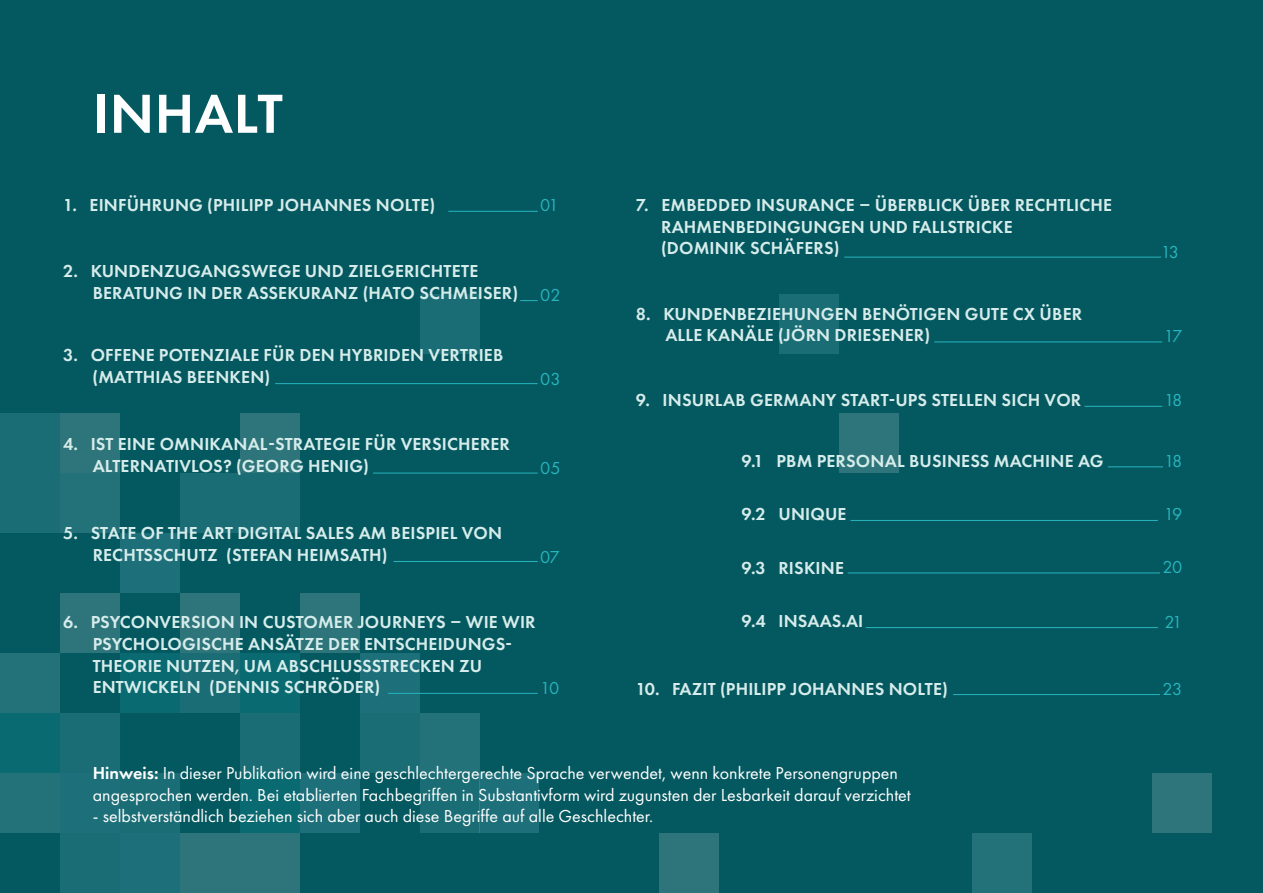
<style>
.page{position:relative;width:1263px;height:893px;background:#04585f}
.page>*{position:absolute;margin:0;border:0;box-sizing:border-box;transform-origin:0 0}
.t1{font:600 57px "Futura PT";letter-spacing:.01em;color:#fff}
.t2{font:600 18px/21.6px "Futura PT";letter-spacing:.01em;color:#d6eceb}
.t3{font:18px/21.6px "Futura PT";color:#fff}
.t4{font:18px "Futura PT";letter-spacing:-.08em;color:#27b5bf}
.s1{font-weight:600}
</style>
<div class="page">
<div style="left:972px;top:833px;width:60px;height:60px;background:#237179"></div>
<div style="left:779px;top:294px;width:60px;height:60px;background:#1a6d75"></div>
<div style="left:839px;top:413px;width:60px;height:60px;background:#2d757a"></div>
<div style="left:659px;top:833px;width:60px;height:60px;background:#2d757a"></div>
<div style="left:240px;top:413px;width:60px;height:60px;background:#2d757a"></div>
<div style="left:1152px;top:773px;width:60px;height:60px;background:#2d757a"></div>
<div style="left:0;top:773px;width:60px;height:60px;background:#237179"></div>
<div style="left:0;top:653px;width:60px;height:60px;background:#237179"></div>
<div style="left:120px;top:773px;width:60px;height:60px;background:#1a6d75"></div>
<div style="left:479px;top:773px;width:60px;height:60px;background:#1d6f79"></div>
<div style="left:420px;top:294px;width:59px;height:60px;background:#1a6d75"></div>
<div style="left:420px;top:773px;width:59px;height:60px;background:#1a6d75"></div>
<div style="left:420px;top:713px;width:59px;height:60px;background:#237179"></div>
<div style="left:360px;top:653px;width:60px;height:60px;background:#1d6f79"></div>
<div style="left:300px;top:773px;width:60px;height:60px;background:#1d6f79"></div>
<div style="left:60px;top:773px;width:60px;height:60px;background:#1d6f79"></div>
<div style="left:300px;top:593px;width:60px;height:60px;background:#2d757a"></div>
<div style="left:180px;top:593px;width:60px;height:60px;background:#2d757a"></div>
<div style="left:60px;top:593px;width:60px;height:60px;background:#2d757a"></div>
<div style="left:60px;top:413px;width:60px;height:60px;background:#2d757a"></div>
<div style="left:240px;top:473px;width:60px;height:60px;background:#1a6d75"></div>
<div style="left:60px;top:833px;width:60px;height:60px;background:#1a6d75"></div>
<div style="left:240px;top:773px;width:60px;height:60px;background:#0a6a71"></div>
<div style="left:240px;top:713px;width:60px;height:60px;background:#1a6d75"></div>
<div style="left:360px;top:713px;width:60px;height:60px;background:#1a6d75"></div>
<div style="left:60px;top:713px;width:60px;height:60px;background:#1a6d75"></div>
<div style="left:240px;top:653px;width:60px;height:60px;background:#0a6a71"></div>
<div style="left:0;top:713px;width:60px;height:60px;background:#0a6a71"></div>
<div style="left:120px;top:653px;width:60px;height:60px;background:#0a6a71"></div>
<div style="left:60px;top:473px;width:60px;height:60px;background:#237179"></div>
<div style="left:180px;top:833px;width:60px;height:60px;background:#2d757a"></div>
<div style="left:240px;top:833px;width:60px;height:60px;background:#2d757a"></div>
<div style="left:180px;top:653px;width:60px;height:60px;background:#1a6d75"></div>
<div style="left:120px;top:533px;width:60px;height:60px;background:#1d6f79"></div>
<div style="left:120px;top:833px;width:60px;height:60px;background:#1d6f79"></div>
<div style="left:180px;top:473px;width:60px;height:60px;background:#1a6d75"></div>
<div style="left:0;top:473px;width:60px;height:60px;background:#1a6d75"></div>
<div style="left:0;top:413px;width:60px;height:60px;background:#1a6d75"></div>
<hr style="left:448px;top:211px;width:90px;height:1px;background:#27b5bf">
<svg style="left:520px;top:300px;width:18px;height:1px"></svg>
<hr style="left:275px;top:383px;width:263px;height:1px;background:#27b5bf">
<hr style="left:373px;top:473px;width:165px;height:1px;background:#27b5bf">
<hr style="left:393px;top:561px;width:145px;height:1px;background:#27b5bf">
<hr style="left:388px;top:693px;width:150px;height:1px;background:#27b5bf">
<hr style="left:844px;top:257px;width:317px;height:1px;background:#27b5bf">
<hr style="left:934px;top:342px;width:228px;height:1px;background:#27b5bf">
<hr style="left:1084px;top:406px;width:78px;height:1px;background:#27b5bf">
<hr style="left:1108px;top:466px;width:55px;height:1px;background:#27b5bf">
<hr style="left:850px;top:520px;width:308px;height:1px;background:#27b5bf">
<hr style="left:848px;top:573px;width:312px;height:1px;background:#27b5bf">
<hr style="left:866px;top:627px;width:292px;height:1px;background:#27b5bf">
<hr style="left:953px;top:694px;width:207px;height:1px;background:#27b5bf">
<h1 class="t1" style="left:93px;top:78px;width:191px">INHALT</h1>
<p class="t2" style="left:63px;top:194px;width:373px">1. EINFÜHRUNG (PHILIPP JOHANNES NOLTE)</p>
<p class="t2" style="left:93px;top:260px;width:427px;text-indent:-29px">2. KUNDENZUGANGSWEGE UND ZIELGERICHTETE<br>BERATUNG IN DER ASSEKURANZ (HATO SCHMEISER)</p>
<p class="t2" style="left:93px;top:344px;width:412px;text-indent:-29px">3. OFFENE POTENZIALE FÜR DEN HYBRIDEN VERTRIEB (MATTHIAS BEENKEN)</p>
<p class="t2" style="left:93px;top:433px;width:419px;text-indent:-29px">4. IST EINE OMNIKANAL-STRATEGIE FÜR VERSICHERER<br>ALTERNATIVLOS? (GEORG HENIG)</p>
<p class="t2" style="left:93px;top:522px;width:411px;text-indent:-29px">5. STATE OF THE ART DIGITAL SALES AM BEISPIEL VON<br>RECHTSSCHUTZ (STEFAN HEIMSATH)</p>
<p class="t4" style="left:540px;top:195px;width:20px">01</p>
<p class="t4" style="left:540px;top:284px;width:22px">02</p>
<p class="t4" style="left:540px;top:368px;width:22px">03</p>
<p class="t4" style="left:540px;top:457px;width:22px">05</p>
<p class="t4" style="left:540px;top:546px;width:21px">07</p>
<p class="t2" style="left:93px;top:611px;width:444px;text-indent:-29px">6. PSYCONVERSION IN CUSTOMER JOURNEYS – WIE WIR PSYCHOLOGISCHE ANSÄTZE DER ENTSCHEIDUNGS-THEORIE NUTZEN, UM ABSCHLUSSSTRECKEN ZU ENTWICKELN (DENNIS SCHRÖDER)</p>
<p class="t4" style="left:540px;top:677px;width:21px">10</p>
<p class="t2" style="left:661px;top:194px;width:452px;text-indent:-25px">7. EMBEDDED INSURANCE – ÜBERBLICK ÜBER RECHTLICHE<br>RAHMENBEDINGUNGEN UND FALLSTRICKE<br>(DOMINIK SCHÄFERS)</p>
<p class="t2" style="left:665px;top:303px;width:418px;text-indent:-29px">8. KUNDENBEZIEHUNGEN BENÖTIGEN GUTE CX ÜBER<br>ALLE KANÄLE (JÖRN DRIESENER)</p>
<p class="t2" style="left:636px;top:389px;width:447px">9. INSURLAB GERMANY START-UPS STELLEN SICH VOR</p>
<p class="t2" style="left:741px;top:450px;width:363px">9.1 PBM PERSONAL BUSINESS MACHINE AG</p>
<p class="t2" style="left:741px;top:503px;width:107px">9.2 UNIQUE</p>
<p class="t2" style="left:741px;top:557px;width:104px">9.3 RISKINE</p>
<p class="t2" style="left:741px;top:610px;width:123px">9.4 INSAAS.AI</p>
<p class="t2" style="left:636px;top:678px;width:313px">10. FAZIT (PHILIPP JOHANNES NOLTE)</p>
<p class="t3" style="left:93px;top:762px;width:819px"><span class="s1">Hinweis:</span> In dieser Publikation wird eine geschlechtergerechte Sprache verwendet, wenn konkrete Personengruppen angesprochen werden. Bei etablierten Fachbegriffen in Substantivform wird zugunsten der Lesbarkeit darauf verzichtet</p>
<p class="t3" style="left:93px;top:805px;width:562px">- selbstverständlich beziehen sich aber auch diese Begriffe auf alle Geschlechter.</p>
<p class="t4" style="left:1161px;top:242px;width:19px">13</p>
<p class="t4" style="left:1164px;top:325px;width:20px">17</p>
<p class="t4" style="left:1164px;top:390px;width:20px">18</p>
<p class="t4" style="left:1164px;top:450px;width:20px">18</p>
<p class="t4" style="left:1164px;top:504px;width:20px">19</p>
<p class="t4" style="left:1162px;top:556px;width:21px">20</p>
<p class="t4" style="left:1164px;top:612px;width:19px">21</p>
<p class="t4" style="left:1162px;top:679px;width:21px">23</p>
</div>
